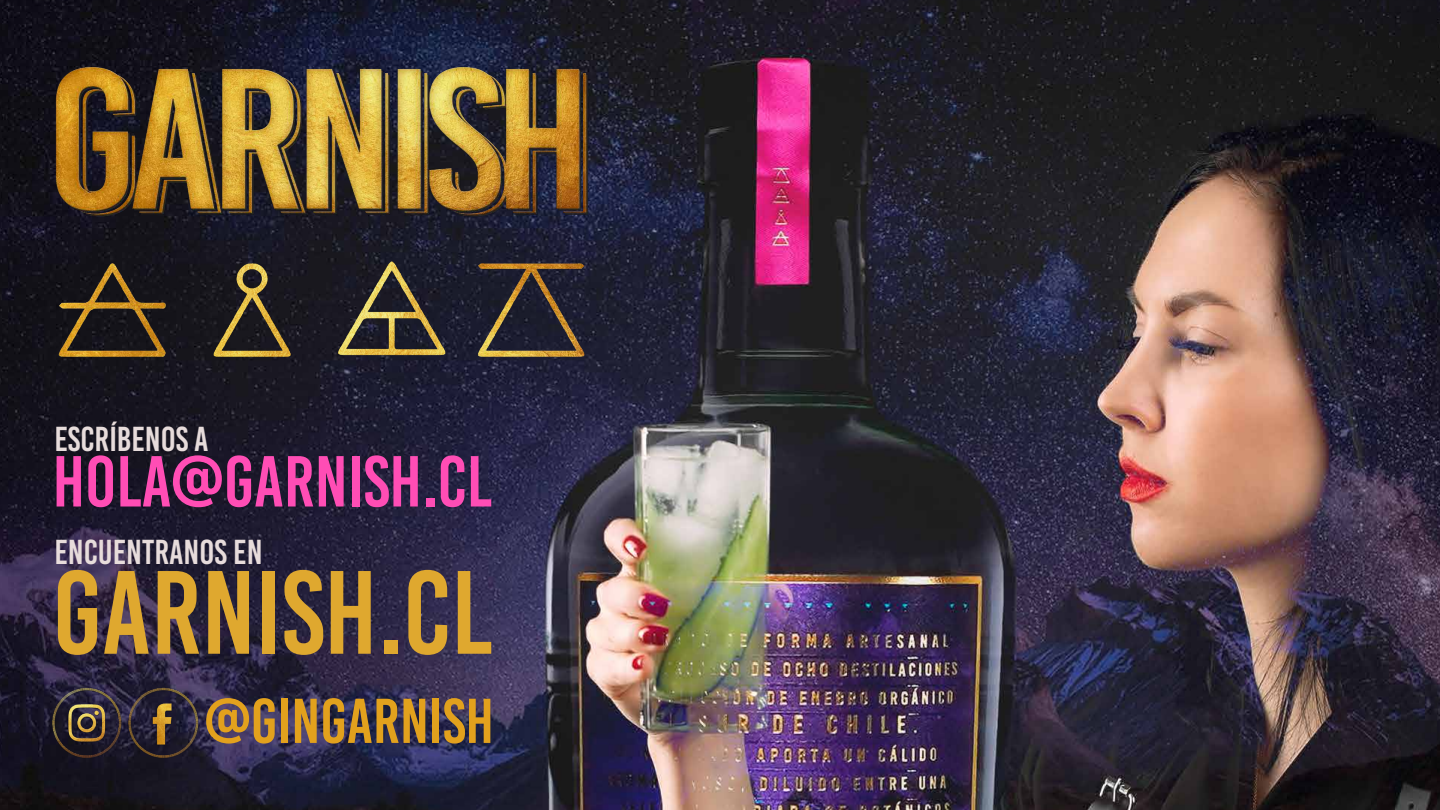
<style>
.page{position:relative;width:1440px;height:810px;background:#fff}
.page>*{position:absolute;margin:0;border:0;box-sizing:border-box;transform-origin:0 0}
.t1{font:118.2px "Bebas Kai";color:#dfa82f}
.t2{font:72px "Bebas Kai";color:#ff4db5}
.t3{font:63.15px "Bebas Kai";color:#e2a11d}
.t4{font:34.65px "Bebas Kai";color:#e7dcdb}
</style>
<div class="page">
<img style="left:0;top:0;width:1440px;height:810px">
<img style="left:468px;top:255px;width:127px;height:111px">
<img style="left:329px;top:255px;width:126px;height:111px">
<img style="left:189px;top:255px;width:127px;height:111px">
<img style="left:49px;top:255px;width:127px;height:111px">
<img style="left:40px;top:58px;width:558px;height:165px">
<img style="left:50px;top:687px;width:73px;height:73px;border-radius:36px">
<img style="left:127px;top:687px;width:73px;height:73px;border-radius:36px">
<p class="t4" style="left:55px;top:420px;width:156px">ESCRÍBENOS A</p>
<h2 class="t2" style="left:52px;top:443px;width:441px">HOLA@GARNISH.CL</h2>
<p class="t4" style="left:55px;top:533px;width:210px">ENCUENTRANOS EN</p>
<h1 class="t1" style="left:52px;top:549px;width:442px">GARNISH.CL</h1>
<h3 class="t3" style="left:204px;top:687px;width:291px">@GINGARNISH</h3>
</div>
